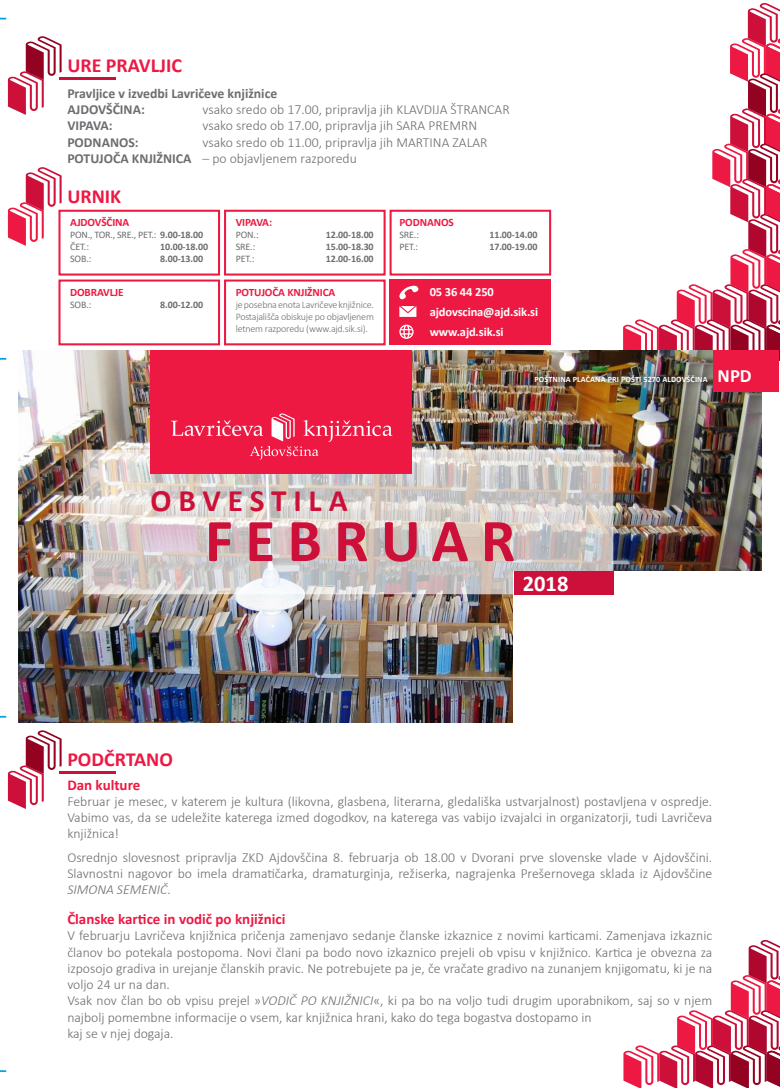
<style>
.page{position:relative;width:780px;height:1088px;background:#fff}
.page>*{position:absolute;margin:0;border:0;box-sizing:border-box;transform-origin:0 0}
.t1{font:700 61.25px "Calibri";letter-spacing:.2em;color:#cd1039}
.t2{font:700 31.25px "Calibri";letter-spacing:.22em;color:#cd1039}
.t3{font:700 22.5px "Calibri";color:#fff}
.NASLOVI{font:700 20px "Calibri";color:#ed1943}
.t4{font:700 18.75px "Calibri";color:#fff}
.PONASLOVI{font:700 15px "Calibri";color:#ed1943}
.BODY_TEKST{font:300 13.75px/16.2px "Calibri";color:#6c6d70;text-align:justify}
.BODY_TEKST-2{font:700 13.75px "Calibri";color:#6c6d70}
.body_tekst{font:700 12.5px "Calibri";letter-spacing:-.01em;color:#fff}
.body_tekst-2{font:700 11.25px "Calibri";letter-spacing:-.01em;color:#ed1943}
.body_tekst-3{font:300 10px/12px "Calibri";letter-spacing:-.02em;color:#6c6d70;text-align:justify}
.body_tekst-4{font:700 10px "Calibri";letter-spacing:-.01em;color:#6c6d70}
.body_tekst-5{font:10px/12px "Calibri";letter-spacing:-.01em;color:#6c6d70}
.t5{font:700 8.12px "Calibri";letter-spacing:.015em;color:#fff}
.s1{font-weight:700}
.s2{font-style:italic}
</style>
<div class="page">
<svg style="left:8px;top:36px;width:54px;height:79px"></svg>
<hr style="left:59px;top:78px;width:57px;height:2px;background:#cd1039">
<svg style="left:8px;top:167px;width:54px;height:79px"></svg>
<div style="left:58px;top:210px;width:162px;height:66px;border:2px solid #ed1943"></div>
<div style="left:58px;top:279px;width:162px;height:66px;border:2px solid #ed1943"></div>
<div style="left:389px;top:210px;width:162px;height:66px;border:2px solid #ed1943"></div>
<div style="left:224px;top:210px;width:161px;height:66px;border:2px solid #ed1943"></div>
<div style="left:224px;top:279px;width:161px;height:66px;border:2px solid #ed1943"></div>
<div style="left:389px;top:279px;width:162px;height:66px;background:#ed1943"></div>
<svg style="left:399px;top:325px;width:14px;height:14px"></svg>
<svg style="left:399px;top:306px;width:17px;height:11px"></svg>
<svg style="left:399px;top:285px;width:19px;height:15px"></svg>
<svg style="left:623px;top:3px;width:157px;height:360px"></svg>
<svg style="left:8px;top:730px;width:54px;height:79px"></svg>
<hr style="left:59px;top:772px;width:57px;height:2px;background:#cd1039">
<svg style="left:623px;top:940px;width:157px;height:148px"></svg>
<img style="left:18px;top:351px;width:743px;height:372px">
<div style="left:712px;top:351px;width:66px;height:41px;background:#ed1943"></div>
<div style="left:513px;top:571px;width:262px;height:154px;background:#fff"></div>
<div style="left:513px;top:571px;width:100px;height:23px;background:#cd1039"></div>
<div style="left:151px;top:351px;width:261px;height:123px;background:#ed1943"></div>
<svg style="left:171px;top:413px;width:221px;height:47px"></svg>
<div style="left:528px;top:368px;width:185px;height:20px;background:#231f20;opacity:.75"></div>
<svg style="left:0;top:358px;width:6px;height:2px"></svg>
<svg style="left:0;top:716px;width:6px;height:2px"></svg>
<svg style="left:0;top:1070px;width:6px;height:2px"></svg>
<p class="NASLOVI" style="left:67px;top:53px;width:116px">URE PRAVLJIC</p>
<p class="BODY_TEKST-2" style="left:67px;top:85px;width:211px">Pravljice v izvedbi Lavričeve knjižnice</p>
<p class="BODY_TEKST-2" style="left:67px;top:101px;width:79px">AJDOVŠČINA:</p>
<p class="BODY_TEKST" style="left:202px;top:101px;width:309px">vsako sredo ob 17.00, pripravlja jih KLAVDIJA ŠTRANCAR</p>
<p class="BODY_TEKST-2" style="left:67px;top:117px;width:47px">VIPAVA:</p>
<p class="BODY_TEKST" style="left:202px;top:118px;width:276px">vsako sredo ob 17.00, pripravlja jih SARA PREMRN</p>
<p class="BODY_TEKST-2" style="left:67px;top:134px;width:73px">PODNANOS:</p>
<p class="BODY_TEKST" style="left:202px;top:134px;width:286px">vsako sredo ob 11.00, pripravlja jih MARTINA ZALAR</p>
<p class="BODY_TEKST" style="left:67px;top:150px;width:291px"><span class="s1">POTUJOČA KNJIŽNICA</span> – po objavljenem razporedu</p>
<p class="NASLOVI" style="left:67px;top:184px;width:55px">URNIK</p>
<p class="body_tekst-2" style="left:70px;top:216px;width:61px">AJDOVŠČINA</p>
<p class="body_tekst-5" style="left:70px;top:229px;width:134px">PON., TOR., SRE., PET.: <span class="s1">9.00-18.00<br></span>ČET.:</p>
<p class="body_tekst-4" style="left:160px;top:241px;width:49px">10.00-18.00</p>
<p class="body_tekst-5" style="left:70px;top:253px;width:23px">SOB.:</p>
<p class="body_tekst-4" style="left:160px;top:253px;width:44px">8.00-13.00</p>
<p class="body_tekst-2" style="left:70px;top:286px;width:55px">DOBRAVLJE</p>
<p class="body_tekst-5" style="left:70px;top:299px;width:23px">SOB.:</p>
<p class="body_tekst-4" style="left:160px;top:299px;width:44px">8.00-12.00</p>
<p class="body_tekst-2" style="left:236px;top:216px;width:38px">VIPAVA:</p>
<p class="body_tekst-5" style="left:236px;top:229px;width:25px">PON.:</p>
<p class="body_tekst-4" style="left:326px;top:229px;width:49px">12.00-18.00</p>
<p class="body_tekst-5" style="left:236px;top:241px;width:21px">SRE.:</p>
<p class="body_tekst-4" style="left:326px;top:241px;width:49px">15.00-18.30</p>
<p class="body_tekst-5" style="left:236px;top:253px;width:20px">PET.:</p>
<p class="body_tekst-4" style="left:326px;top:253px;width:49px">12.00-16.00</p>
<p class="body_tekst-2" style="left:236px;top:286px;width:101px">POTUJOČA KNJIŽNICA</p>
<p class="body_tekst-3" style="left:236px;top:299px;width:140px">je posebna enota Lavričeve knjižnice.<br>Postajališča obiskuje po objavljenem letnem razporedu (www.ajd.sik.si).</p>
<p class="body_tekst-2" style="left:399px;top:216px;width:56px">PODNANOS</p>
<p class="body_tekst-5" style="left:399px;top:229px;width:21px">SRE.:</p>
<p class="body_tekst-4" style="left:489px;top:229px;width:49px">11.00-14.00</p>
<p class="body_tekst-5" style="left:399px;top:241px;width:20px">PET.:</p>
<p class="body_tekst-4" style="left:489px;top:241px;width:49px">17.00-19.00</p>
<p class="body_tekst" style="left:429px;top:284px;width:66px">05 36 44 250</p>
<p class="body_tekst" style="left:429px;top:304px;width:110px">ajdovscina@ajd.sik.si</p>
<p class="body_tekst" style="left:429px;top:324px;width:75px">www.ajd.sik.si</p>
<p class="t5" style="left:534px;top:374px;width:175px">POŠTNINA PLAČANA PRI POŠTI 5270 ALDOVŠČINA</p>
<p class="t4" style="left:717px;top:364px;width:36px">NPD</p>
<p class="t2" style="left:151px;top:481px;width:198px">OBVESTILA</p>
<p class="t1" style="left:205px;top:503px;width:312px">FEBRUAR</p>
<p class="t3" style="left:522px;top:569px;width:47px">2018</p>
<p class="NASLOVI" style="left:67px;top:747px;width:107px">PODČRTANO</p>
<p class="PONASLOVI" style="left:67px;top:775px;width:75px">Dan kulture</p>
<p class="BODY_TEKST" style="left:67px;top:793px;width:646px">Februar je mesec, v katerem je kultura (likovna, glasbena, literarna, gledališka ustvarjalnost) postavljena v ospredje.<br>Vabimo vas, da se udeležite katerega izmed dogodkov, na katerega vas vabijo izvajalci in organizatorji, tudi Lavričeva knjižnica!</p>
<p class="BODY_TEKST" style="left:67px;top:849px;width:646px">Osrednjo slovesnost pripravlja ZKD Ajdovščina 8. februarja ob 18.00 v Dvorani prve slovenske vlade v Ajdovščini.<br>Slavnostni nagovor bo imela dramatičarka, dramaturginja, režiserka, nagrajenka Prešernovega sklada iz Ajdovščine <span class="s2">SIMONA SEMENIČ</span>.</p>
<p class="PONASLOVI" style="left:67px;top:910px;width:220px">Članske kartice in vodič po knjižnici</p>
<p class="BODY_TEKST" style="left:67px;top:927px;width:646px">V februarju Lavričeva knjižnica pričenja zamenjavo sedanje članske izkaznice z novimi karticami. Zamenjava izkaznic članov bo potekala postopoma. Novi člani pa bodo novo izkaznico prejeli ob vpisu v knjižnico. Kartica je obvezna za izposojo gradiva in urejanje članskih pravic. Ne potrebujete pa je, če vračate gradivo na zunanjem knjigomatu, ki je na voljo 24 ur na dan.</p>
<p class="BODY_TEKST" style="left:67px;top:992px;width:646px">Vsak nov član bo ob vpisu prejel »<span class="s2">VODIČ PO KNJIŽNICI</span>«, ki pa bo na voljo tudi drugim uporabnikom, saj so v njem najbolj pomembne informacije o vsem, kar knjižnica hrani, kako do tega bogastva dostopamo in</p>
<p class="BODY_TEKST" style="left:67px;top:1025px;width:108px">kaj se v njej dogaja.</p>
</div>
